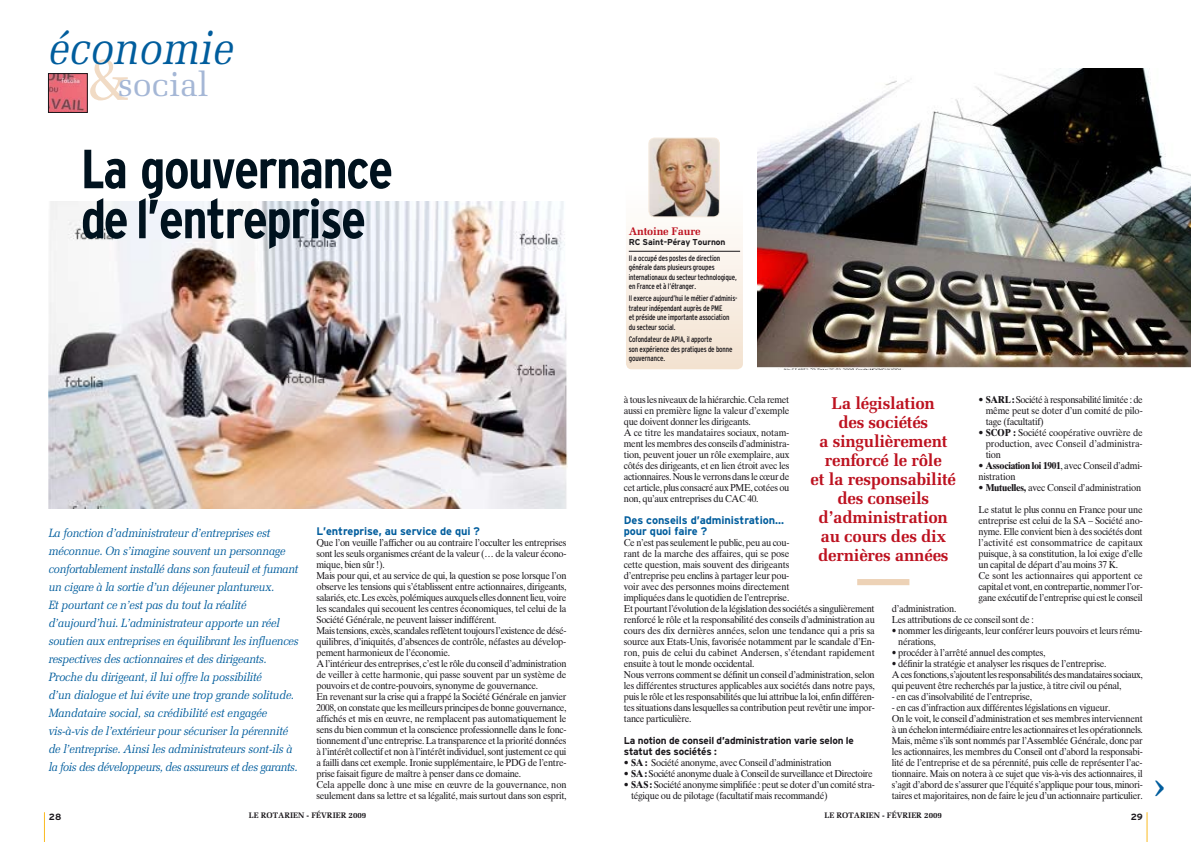
<style>
.page{position:relative;width:1191px;height:842px;background:#fff}
.page>*{position:absolute;margin:0;border:0;box-sizing:border-box;transform-origin:0 0}
.t1{font:63.6px "Melior";color:#f1dbc5}
.t2{font:700 condensed 55px/50px "Interstate";letter-spacing:-.03em;color:#00121e}
.t3{font:italic 48px "Melior";color:#005d9d;scale:.87 1}
.t4{font:700 38.8px "Melior";color:#005d9d}
.t5{font:34.2px "Melior";color:#a5b7d6}
.t6{font:700 17px/19px "Melior";letter-spacing:-.015em;color:#bd1220;text-align:center}
.t7{font:italic 12px/18px "Melior";letter-spacing:-.025em;color:#005d9d;scale:.93 1}
.t8{font:700 11px/11px "Interstate";letter-spacing:-.01em;color:#005d9d}
.t9{font:700 11px "Melior";color:#bd1220}
.t10{font:10px/11px "Times Ten";letter-spacing:-.03em;color:#1a171b;scale:.93 1}
.t11{font:700 10px/11px "Interstate";letter-spacing:-.02em;color:#1a171b}
.t12{font:700 9px "Interstate";color:#1a171b}
.t13{font:700 8.5px "Interstate";letter-spacing:-.01em;color:#1a171b}
.t14{font:condensed 8px/9.5px "Interstate";letter-spacing:-.02em;color:#1a171b;scale:.95 1}
.t15{font:700 8px "Melior";color:#1a171b}
.s1{font-weight:700}
</style>
<div class="page">
<hr style="left:44px;top:812px;width:1px;height:30px;background:#fabb21">
<hr style="left:1146px;top:812px;width:1px;height:30px;background:#fabb21">
<img style="left:50px;top:75px;width:36px;height:36px">
<div style="left:48px;top:73px;width:40px;height:40px;border:1px solid #1a171b"></div>
<div style="left:857px;top:579px;width:52px;height:6px;background:#edd2b6"></div>
<img style="left:48px;top:201px;width:519px;height:308px">
<img style="left:757px;top:69px;width:434px;height:300px">
<svg style="left:626px;top:179px;width:117px;height:190px"></svg>
<img style="left:649px;top:138px;width:70px;height:79px">
<div style="left:648px;top:138px;width:71px;height:79px;border:1px solid #f8ede2;border-radius:6px"></div>
<hr style="left:629px;top:251px;width:111px;height:1px;background:#1a171b">
<h3 class="t3" style="left:48px;top:20px;width:214px">économie</h3>
<h3 class="t5" style="left:118px;top:65px;width:93px">social</h3>
<h1 class="t1" style="left:87px;top:41px;width:44px">&amp;</h1>
<h2 class="t2" style="left:81px;top:144px;width:314px">La gouvernance de l’entreprise</h2>
<p class="t9" style="left:629px;top:225px;width:73px">Antoine Faure</p>
<p class="t13" style="left:629px;top:238px;width:98px">RC Saint-Péray Tournon</p>
<p class="t14" style="left:629px;top:253px;width:115px">Il a occupé des postes de direction générale dans plusieurs groupes internationaux du secteur technologique, en France et à l’étranger.</p>
<p class="t14" style="left:629px;top:294px;width:116px">Il exerce aujourd’hui le métier d’adminis&shy;trateur indépendant auprès de PME<br>et préside une importante association du secteur social.</p>
<p class="t14" style="left:629px;top:335px;width:111px">Cofondateur de APIA, il apporte<br>son expérience des pratiques de bonne gouvernance.</p>
<p class="t7" style="left:48px;top:524px;width:270px">La fonction d’administrateur d’entreprises est méconnue. On s’imagine souvent un personnage confortablement installé dans son fauteuil et fumant un cigare à la sortie d’un déjeuner plantureux.<br>Et pourtant ce n’est pas du tout la réalité d’aujourd’hui. L’administrateur apporte un réel soutien aux entreprises en équilibrant les influences respectives des actionnaires et des dirigeants.<br>Proche du dirigeant, il lui offre la possibilité<br>d’un dialogue et lui évite une trop grande solitude.<br>Mandataire social, sa crédibilité est engagée vis-à-vis de l’extérieur pour sécuriser la pérennité de l’entreprise. Ainsi les administrateurs sont-ils à la fois des développeurs, des assureurs et des garants.</p>
<p class="t8" style="left:316px;top:526px;width:165px">L’entreprise, au service de qui ?</p>
<p class="t10" style="left:316px;top:537px;width:270px">Que l’on veuille l’afficher ou au contraire l’occulter les entreprises sont les seuls organismes créant de la valeur (… de la valeur écono&shy;mique, bien sûr !).<br>Mais pour qui, et au service de qui, la question se pose lorsque l’on observe les tensions qui s’établissent entre actionnaires, dirigeants, salariés, etc. Les excès, polémiques auxquels elles donnent lieu, voire les scandales qui secouent les centres économiques, tel celui de la Société Générale, ne peuvent laisser indifférent.<br>Mais tensions, excès, scandales reflètent toujours l’existence de désé&shy;quilibres, d’iniquités, d’absences de contrôle, néfastes au dévelop&shy;pement harmonieux de l’économie.<br>A l’intérieur des entreprises, c’est le rôle du conseil d’administration de veiller à cette harmonie, qui passe souvent par un système de pouvoirs et de contre-pouvoirs, synonyme de gouvernance.<br>En revenant sur la crise qui a frappé la Société Générale en janvier 2008, on constate que les meilleurs principes de bonne gouvernance, affichés et mis en œuvre, ne remplacent pas automatiquement le sens du bien commun et la conscience professionnelle dans le fonc&shy;tionnement d’une entreprise. La transparence et la priorité données à l’intérêt collectif et non à l’intérêt individuel, sont justement ce qui a failli dans cet exemple. Ironie supplémentaire, le PDG de l’entre&shy;prise faisait figure de maître à penser dans ce domaine.<br>Cela appelle donc à une mise en œuvre de la gouvernance, non seulement dans sa lettre et sa légalité, mais surtout dans son esprit,</p>
<p class="t10" style="left:985px;top:394px;width:170px;text-align:justify;text-indent:-7px"><span class="s1">• SARL :</span> Société à responsabilité limitée : de même peut se doter d’un comité de pilo&shy;tage (facultatif)</p>
<p class="t10" style="left:985px;top:427px;width:170px;text-align:justify;text-indent:-7px"><span class="s1">• SCOP :</span> Société coopérative ouvrière de production, avec Conseil d’administra&shy;tion</p>
<p class="t10" style="left:978px;top:460px;width:178px"><span class="s1">• Association loi 1901</span>, avec Conseil d’admi&shy;nistration</p>
<p class="t10" style="left:978px;top:482px;width:176px"><span class="s1">• Mutuelles,</span> avec Conseil d’administration</p>
<p class="t10" style="left:978px;top:504px;width:178px">Le statut le plus connu en France pour une entreprise est celui de la SA – Société ano&shy;nyme. Elle convient bien à des sociétés dont l’activité est consommatrice de capitaux puisque, à sa constitution, la loi exige d’elle un capital de départ d’au moins 37 K.<br>Ce sont les actionnaires qui apportent ce capital et vont, en contrepartie, nommer l’or&shy;gane exécutif de l’entreprise qui est le conseil</p>
<p class="t10" style="left:891px;top:603px;width:154px">d’administration.<br>Les attributions de ce conseil sont de :</p>
<p class="t10" style="left:898px;top:625px;width:264px;text-indent:-6px">• nommer les dirigeants, leur conférer leurs pouvoirs et leurs rému&shy;nérations,</p>
<p class="t10" style="left:891px;top:647px;width:167px">• procéder à l’arrêté annuel des comptes,</p>
<p class="t10" style="left:891px;top:658px;width:271px">• définir la stratégie et analyser les risques de l’entreprise.<br>A ces fonctions, s’ajoutent les responsabilités des mandataires sociaux, qui peuvent être recherchés par la justice, à titre civil ou pénal,</p>
<p class="t10" style="left:891px;top:691px;width:152px">- en cas d’insolvabilité de l’entreprise,</p>
<p class="t10" style="left:891px;top:702px;width:271px">- en cas d’infraction aux différentes législations en vigueur.<br>On le voit, le conseil d’administration et ses membres interviennent à un échelon intermédiaire entre les actionnaires et les opérationnels.<br>Mais, même s’ils sont nommés par l’Assemblée Générale, donc par les actionnaires, les membres du Conseil ont d’abord la responsabi&shy;lité de l’entreprise et de sa pérennité, puis celle de représenter l’ac&shy;tionnaire. Mais on notera à ce sujet que vis-à-vis des actionnaires, il s’agit d’abord de s’assurer que l’équité s’applique pour tous, minori&shy;taires et majoritaires, non de faire le jeu d’un actionnaire particulier.</p>
<p class="t10" style="left:624px;top:394px;width:180px">à tous les niveaux de la hiérarchie. Cela remet aussi en première ligne la valeur d’exemple que doivent donner les dirigeants.<br>A ce titre les mandataires sociaux, notam&shy;ment les membres des conseils d’administra&shy;tion, peuvent jouer un rôle exemplaire, aux côtés des dirigeants, et en lien étroit avec les actionnaires. Nous le verrons dans le cœur de cet article, plus consacré aux PME, cotées ou non, qu’aux entreprises du CAC 40.</p>
<p class="t8" style="left:624px;top:515px;width:162px">Des conseils d’administration… pour quoi faire ?</p>
<p class="t10" style="left:624px;top:537px;width:271px">Ce n’est pas seulement le public, peu au cou-<br>rant de la marche des affaires, qui se pose<br>cette question, mais souvent des dirigeants<br>d’entreprise peu enclins à partager leur pou-<br>voir avec des personnes moins directement<br>impliquées dans le quotidien de l’entreprise.<br>Et pourtant l’évolution de la législation des sociétés a singulièrement renforcé le rôle et la responsabilité des conseils d’administration au cours des dix dernières années, selon une tendance qui a pris sa source aux Etats-Unis, favorisée notamment par le scandale d’En&shy;ron, puis de celui du cabinet Andersen, s’étendant rapidement ensuite à tout le monde occidental.<br>Nous verrons comment se définit un conseil d’administration, selon les différentes structures applicables aux sociétés dans notre pays, puis le rôle et les responsabilités que lui attribue la loi, enfin différen&shy;tes situations dans lesquelles sa contribution peut revêtir une impor&shy;tance particulière.</p>
<p class="t11" style="left:624px;top:735px;width:232px">La notion de conseil d’administration varie selon le statut des sociétés :</p>
<p class="t10" style="left:624px;top:757px;width:225px"><span class="s1">• SA :</span> Société anonyme, avec Conseil d’administration</p>
<p class="t10" style="left:624px;top:768px;width:269px"><span class="s1">• SA :</span> Société anonyme duale à Conseil de surveillance et Directoire</p>
<p class="t10" style="left:631px;top:779px;width:264px;text-indent:-7px"><span class="s1">• SAS :</span> Société anonyme simplifiée : peut se doter d’un comité stra&shy;tégique ou de pilotage (facultatif mais recommandé)</p>
<h3 class="t6" style="left:810px;top:394px;width:147px">La législation<br>des sociétés<br>a singulièrement renforcé le rôle<br>et la responsabilité des conseils d’administration au cours des dix dernières années</h3>
<p class="t12" style="left:49px;top:811px;width:14px">28</p>
<p class="t15" style="left:249px;top:811px;width:119px">Le Rotarien - FÉVRIER 2009</p>
<p class="t15" style="left:824px;top:811px;width:119px">Le Rotarien - FÉVRIER 2009</p>
<p class="t12" style="left:1130px;top:811px;width:14px">29</p>
<h3 class="t4" style="left:1154px;top:760px;width:12px">›</h3>
</div>
